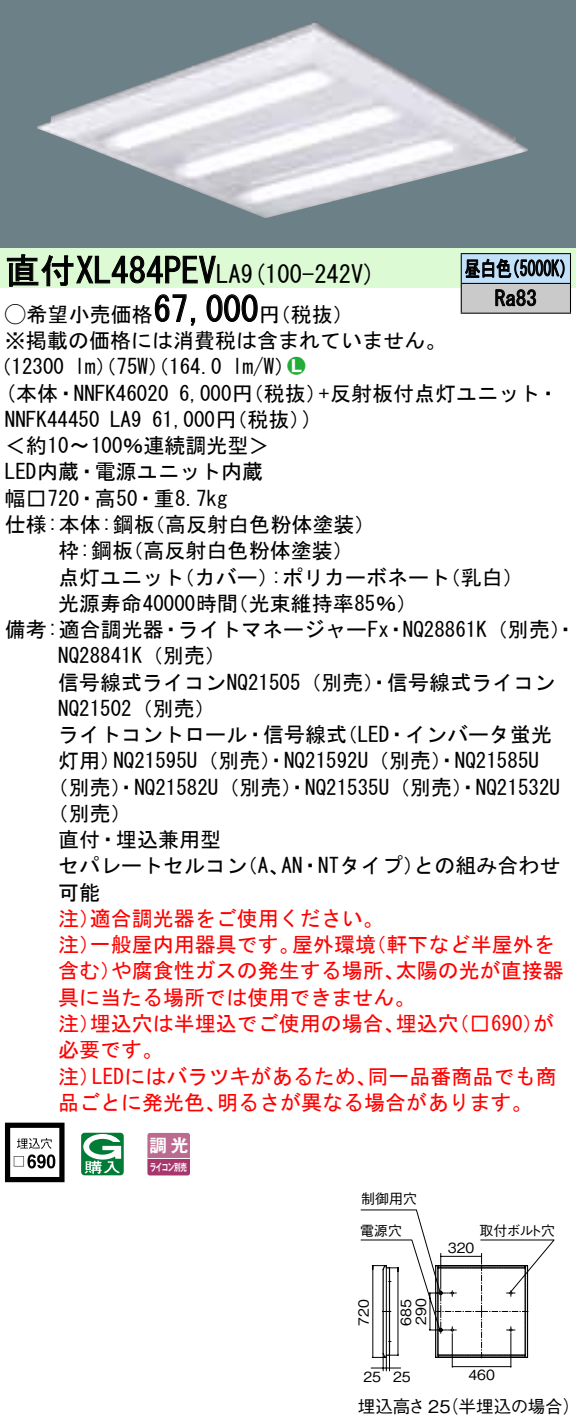
<style>
.page{position:relative;width:576px;height:1426px;background:#fff}
.page>*{position:absolute;margin:0;border:0;box-sizing:border-box;transform-origin:0 0}
.t1{font:35px "MS Gothic";color:#000}
.t2{font:24.5px "MS Gothic";color:#000}
.t3{font:21px/26.2px "MS Gothic";color:#000}
.t4{font:21px/26.2px "MS Gothic";color:#f00}
.t5{font:21px/29.8px "MS Gothic";color:#000;scale:.75 1}
.t6{font:21px "Ford Classification 1";color:#23ac38}
.t7{font:17.5px "Gothic BBB Pro Medium 90 pv RKSJ H";color:#000}
.t8{font:17.5px "Gothic MB101 Pro De Bold 90 pv RKSJ H";color:#fff}
.t9{font:14px "Gothic BBB Pro Medium 90 pv RKSJ H";color:#000}
.t10{font:10.15px "Gothic MB101 Pro De Bold 90 pv RKSJ H";letter-spacing:-.05em;color:#fff;scale:.65 1}
.s1{font-size:24.5px}
.s2{font-family:"Ford Classification 1"}
.s3{color:#fff}
</style>
<div class="page">
<div style="left:0;top:0;width:575px;height:248px;background:#6c8087"></div>
<img style="left:37px;top:21px;width:490px;height:197px">
<div style="left:0;top:248px;width:575px;height:40px;background:#dcfad4"></div>
<svg style="left:6px;top:254px;width:210px;height:33px"></svg>
<svg style="left:154px;top:294px;width:42px;height:32px"></svg>
<svg style="left:206px;top:294px;width:52px;height:28px"></svg>
<svg style="left:5px;top:1122px;width:59px;height:60px"></svg>
<svg style="left:81px;top:1132px;width:43px;height:43px"></svg>
<svg style="left:147px;top:1133px;width:43px;height:42px;background:#b45782"></svg>
<hr style="left:147px;top:1157px;width:43px;height:2px;background:#fff">
<div style="left:461px;top:254px;width:109px;height:29px;background:#c1e1fa"></div>
<div style="left:461px;top:283px;width:109px;height:30px;background:#cacaca"></div>
<hr style="left:460px;top:253px;width:110px;height:1px;background:#000">
<hr style="left:569px;top:254px;width:2px;height:29px;background:#000">
<hr style="left:460px;top:283px;width:110px;height:1px;background:#000">
<hr style="left:569px;top:284px;width:2px;height:29px;background:#000">
<hr style="left:460px;top:312px;width:110px;height:2px;background:#000">
<svg style="left:460px;top:254px;width:104px;height:59px"></svg>
<svg style="left:360px;top:1209px;width:195px;height:161px"></svg>
<h1 class="t1" style="left:5px;top:253px;width:237px">直付XL484PEV<span class="s1">LA</span></h1>
<p class="t2" style="left:241px;top:262px;width:136px">(9 100-242 (V</p>
<h1 class="t1" style="left:153px;top:292px;width:106px">67,000</h1>
<p class="t3" style="left:5px;top:301px;width:442px"><span class="s2">A</span>希望小売価格<br>※掲載の価格には消費税は含まれていません。</p>
<p class="t6" style="left:287px;top:356px;width:19px">2<span class="s3">7</span></p>
<p class="t3" style="left:259px;top:301px;width:96px">（円税抜(</p>
<p class="t3" style="left:232px;top:354px;width:64px">l m (W/</p>
<p class="t3" style="left:-9px;top:354px;width:75px">（12300</p>
<p class="t3" style="left:75px;top:354px;width:149px">lm）（75 ）（W 164.0</p>
<p class="t5" style="left:494px;top:254px;width:57px;text-indent:-30px">昼白色<br>Ra83</p>
<p class="t5" style="left:504px;top:254px;width:96px">（5000 (K</p>
<p class="t3" style="left:5px;top:380px;width:165px">(本体・NNFK46020</p>
<p class="t3" style="left:319px;top:380px;width:241px">+反射板付点灯ユニット・</p>
<p class="t3" style="left:179px;top:380px;width:149px">6,000 （円税抜）</p>
<p class="t3" style="left:152px;top:406px;width:160px">61,000 （円税抜(</p>
<p class="t3" style="left:302px;top:406px;width:12px">(</p>
<p class="t3" style="left:5px;top:406px;width:96px">NNFK44450</p>
<p class="t3" style="left:5px;top:432px;width:266px">＜約10〜100％連続調光型&lt;</p>
<p class="t3" style="left:5px;top:459px;width:259px">LED内蔵・電源ユニット内蔵</p>
<p class="t3" style="left:5px;top:485px;width:224px">幅□720・高50・重8.7kg</p>
<p class="t3" style="left:144px;top:511px;width:232px">（高反射白色粉体塗装(</p>
<p class="t3" style="left:110px;top:406px;width:33px">LA9</p>
<p class="t3" style="left:122px;top:511px;width:233px;text-indent:-117px">仕様:本体:鋼板<br>（高反射白色粉体塗装(</p>
<p class="t3" style="left:58px;top:537px;width:76px">枠:鋼板</p>
<p class="t3" style="left:174px;top:564px;width:106px">（カバー）</p>
<p class="t3" style="left:58px;top:564px;width:128px">点灯ユニット</p>
<p class="t3" style="left:271px;top:564px;width:181px">:ポリカーボネート</p>
<p class="t3" style="left:439px;top:564px;width:85px">（乳白(</p>
<p class="t3" style="left:58px;top:590px;width:181px">光源寿命40000時間</p>
<p class="t3" style="left:227px;top:590px;width:191px">（光束維持率85％(</p>
<p class="t3" style="left:178px;top:616px;width:212px">ライトマネージャーFx</p>
<p class="t3" style="left:5px;top:616px;width:160px">備考:適合調光器</p>
<p class="t3" style="left:58px;top:642px;width:169px">NQ28841 （K 別売(</p>
<p class="t3" style="left:58px;top:669px;width:498px">信号線式ライコンNQ21505（別売）・信号線式ライコン</p>
<p class="t3" style="left:58px;top:695px;width:159px">NQ21502（別売(</p>
<p class="t3" style="left:336px;top:721px;width:217px">（LED・インバータ蛍光</p>
<p class="t3" style="left:402px;top:616px;width:175px">NQ28861 （K 別売・(</p>
<p class="t3" style="left:160px;top:616px;width:23px">・</p>
<p class="t3" style="left:385px;top:616px;width:22px">・</p>
<p class="t3" style="left:113px;top:721px;width:427px;text-indent:-55px">ライトコントロール・信号線式<br>NQ21595 （U 別売）・NQ21592 （U 別売）・NQ21585U</p>
<p class="t3" style="left:58px;top:747px;width:64px">灯用）</p>
<p class="t3" style="left:48px;top:774px;width:513px">（別売）・NQ21582 （U 別売）・NQ21535 （U 別売）・NQ21532U</p>
<p class="t3" style="left:48px;top:800px;width:86px">（別売(</p>
<p class="t3" style="left:58px;top:826px;width:164px">直付・埋込兼用型</p>
<p class="t3" style="left:413px;top:852px;width:148px">との組み合わせ</p>
<p class="t3" style="left:281px;top:852px;width:144px">AN・NTタイプ）</p>
<p class="t3" style="left:58px;top:852px;width:190px">セパレートセルコン可能</p>
<p class="t4" style="left:90px;top:905px;width:295px">適合調光器をご使用ください。</p>
<p class="t3" style="left:237px;top:852px;width:54px">（、A</p>
<p class="t4" style="left:58px;top:905px;width:43px">注）</p>
<p class="t4" style="left:90px;top:931px;width:211px">一般屋内用器具です。</p>
<p class="t4" style="left:292px;top:931px;width:85px">屋外環境</p>
<p class="t4" style="left:365px;top:931px;width:190px">（軒下など半屋外を</p>
<p class="t4" style="left:58px;top:931px;width:43px">注）</p>
<p class="t4" style="left:111px;top:957px;width:295px">や腐食性ガスの発生する場所、</p>
<p class="t4" style="left:395px;top:957px;width:170px">太陽の光が直接器</p>
<p class="t4" style="left:58px;top:957px;width:358px">含む）<br>具に当たる場所では使用できません。</p>
<p class="t4" style="left:90px;top:1010px;width:316px">埋込穴は半埋込でご使用の場合、</p>
<p class="t4" style="left:448px;top:1010px;width:107px">（□690 が）</p>
<p class="t4" style="left:58px;top:1010px;width:106px">注）<br>必要です。</p>
<p class="t4" style="left:395px;top:1010px;width:65px">埋込穴</p>
<p class="t4" style="left:92px;top:1062px;width:286px">LEDにはバラツキがあるため、</p>
<p class="t4" style="left:367px;top:1062px;width:190px">同一品番商品でも商</p>
<p class="t4" style="left:58px;top:1062px;width:43px">注）</p>
<p class="t4" style="left:58px;top:1089px;width:169px">品ごとに発光色、</p>
<p class="t4" style="left:217px;top:1089px;width:317px">明るさが異なる場合があります。</p>
<p class="t8" style="left:149px;top:1130px;width:41px">調光</p>
<p class="t10" style="left:150px;top:1158px;width:59px">ライコン別売</p>
<p class="t9" style="left:361px;top:1187px;width:57px">制御用穴</p>
<p class="t9" style="left:360px;top:1219px;width:43px">電源穴</p>
<p class="t9" style="left:352px;top:1325px;width:28px;rotate:-90deg">720</p>
<p class="t9" style="left:409px;top:1324px;width:28px;rotate:-90deg">290</p>
<p class="t9" style="left:394px;top:1325px;width:28px;rotate:-90deg">685</p>
<p class="t9" style="left:363px;top:1365px;width:19px">25</p>
<p class="t9" style="left:393px;top:1365px;width:19px">25</p>
<p class="t9" style="left:479px;top:1219px;width:77px">取付ボルト穴</p>
<p class="t9" style="left:447px;top:1236px;width:28px">320</p>
<p class="t9" style="left:468px;top:1363px;width:28px">460</p>
<p class="t7" style="left:441px;top:1392px;width:141px">（半埋込の場合(</p>
<p class="t7" style="left:358px;top:1392px;width:94px">埋込高さ 25</p>
</div>
